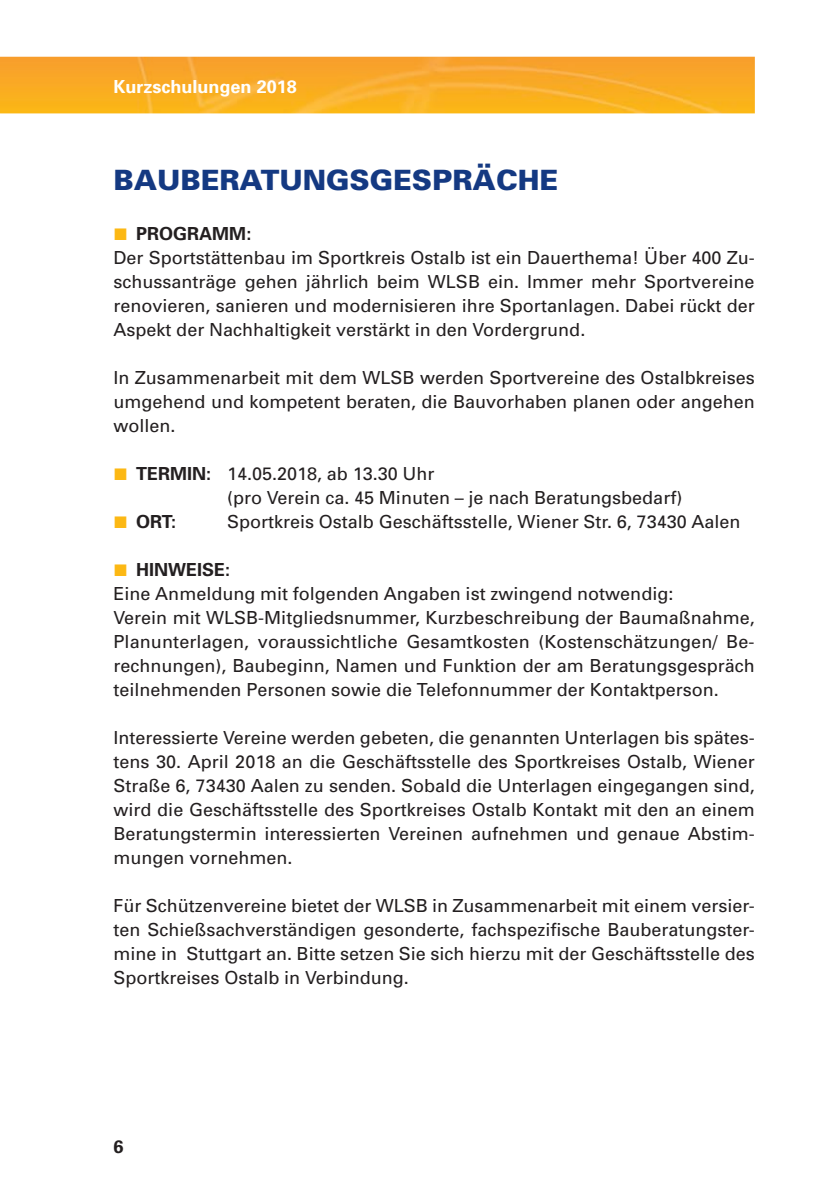
<style>
.page{position:relative;width:840px;height:1191px;background:#fff}
.page>*{position:absolute;margin:0;border:0;box-sizing:border-box;transform-origin:0 0}
.t1{font:900 28px "Univers";color:#143982}
.t2{font:18px/24px "Univers";color:#231f20;text-align:justify}
.t3{font:700 18px "Univers";color:#231f20}
.t4{font:700 18px "Univers";color:#fff}
.s1{font-weight:700}
</style>
<div class="page">
<img style="left:0;top:57px;width:754px;height:56px">
<p class="t4" style="left:113px;top:75px;width:185px">Kurzschulungen 2018</p>
<h1 class="t1" style="left:113px;top:163px;width:446px">BAUBERATUNGSGESPRÄCHE</h1>
<p class="t3" style="left:136px;top:222px;width:117px">PROGRAMM:</p>
<p class="t2" style="left:113px;top:245px;width:642px">Der Sportstättenbau im Sportkreis Ostalb ist ein Dauerthema! Über 400 Zu&shy;schussanträge gehen jährlich beim WLSB ein. Immer mehr Sportvereine renovieren, sanieren und modernisieren ihre Sportanlagen. Dabei rückt der Aspekt der Nachhaltigkeit verstärkt in den Vordergrund.</p>
<p class="t2" style="left:113px;top:365px;width:642px">In Zusammenarbeit mit dem WLSB werden Sportvereine des Ostalbkreises umgehend und kompetent beraten, die Bauvorhaben planen oder angehen wollen.</p>
<p class="t2" style="left:227px;top:461px;width:456px;text-indent:-91px"><span class="s1">TERMIN:</span> 14.05.2018, ab 13.30 Uhr<br>(pro Verein ca. 45 Minuten – je nach Beratungsbedarf)</p>
<p class="t3" style="left:136px;top:510px;width:42px">ORT:</p>
<p class="t2" style="left:227px;top:509px;width:515px">Sportkreis Ostalb Geschäftsstelle, Wiener Str. 6, 73430 Aalen</p>
<p class="t3" style="left:136px;top:558px;width:96px">HINWEISE:</p>
<p class="t2" style="left:113px;top:581px;width:642px;text-align:left">Eine Anmeldung mit folgenden Angaben ist zwingend notwendig:<br>Verein mit WLSB-Mitgliedsnummer, Kurzbeschreibung der Baumaßnahme, Planunterlagen, voraussichtliche Gesamtkosten (Kostenschätzungen/ Be&shy;rechnungen), Baubeginn, Namen und Funktion der am Beratungsgespräch teilnehmenden Personen sowie die Telefonnummer der Kontaktperson.</p>
<p class="t2" style="left:113px;top:725px;width:642px">Interessierte Vereine werden gebeten, die genannten Unterlagen bis spätes&shy;tens 30. April 2018 an die Geschäftsstelle des Sportkreises Ostalb, Wiener Straße 6, 73430 Aalen zu senden. Sobald die Unterlagen eingegangen sind, wird die Geschäftsstelle des Sportkreises Ostalb Kontakt mit den an einem Beratungstermin interessierten Vereinen aufnehmen und genaue Abstim&shy;mungen vornehmen.</p>
<p class="t2" style="left:113px;top:893px;width:642px">Für Schützenvereine bietet der WLSB in Zusammenarbeit mit einem versier&shy;ten Schießsachverständigen gesonderte, fachspezifische Bauberatungster&shy;mine in Stuttgart an. Bitte setzen Sie sich hierzu mit der Geschäftsstelle des Sportkreises Ostalb in Verbindung.</p>
<p class="t3" style="left:113px;top:1134px;width:12px">6</p>
</div>
